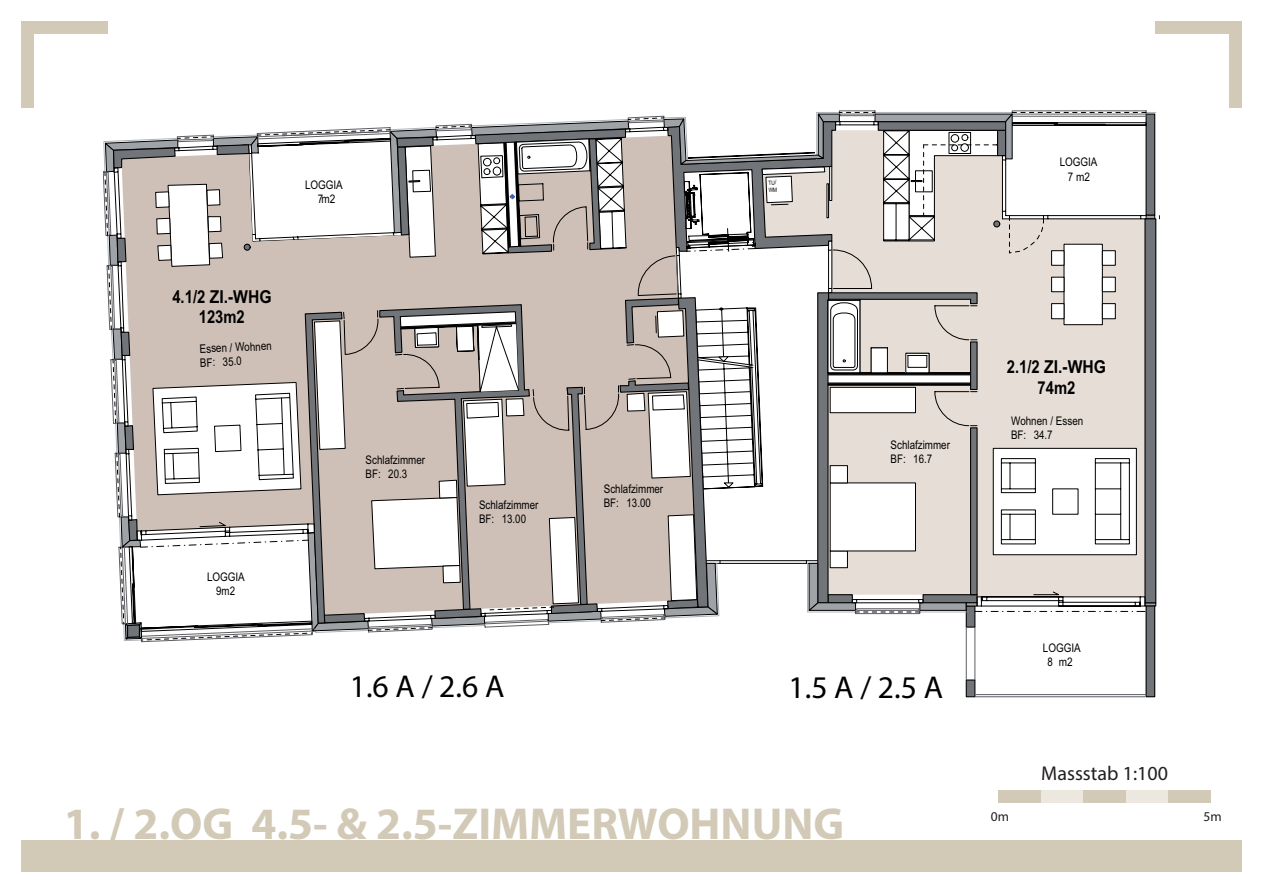
<style>
.page{position:relative;width:1263px;height:893px;background:#fff}
.page>*{position:absolute;margin:0;border:0;box-sizing:border-box;transform-origin:0 0}
.t1{font:700 45px "Myriad Pro";color:#d2cab7}
.t2{font:31.65px "Myriad Pro";color:#000}
.t3{font:19.95px "Myriad Pro";color:#231f20}
.t4{font:700 17.85px/21px "Arial Narrow";color:#000;text-align:center}
.t5{font:13.5px "Myriad Pro";color:#231f20}
.t6{font:11.85px/14.1px "Arial Narrow";color:#000}
.t7{font:6px/6.9px "Arial Narrow";color:#000}
</style>
<div class="page">
<div style="left:966px;top:679px;width:9px;height:18px;background:#717478;border:1px solid #000"></div>
<div style="left:1146px;top:606px;width:9px;height:91px;background:#717478"></div>
<div style="left:1145px;top:605px;width:10px;height:92px;border:1px solid #000"></div>
<hr style="left:975px;top:696px;width:170px;height:1px;background:#5c5e62">
<hr style="left:975px;top:694px;width:171px;height:1px;background:#5c5e62">
<hr style="left:975px;top:627px;width:1px;height:53px;background:#5c5e62">
<hr style="left:966px;top:627px;width:1px;height:53px;background:#5c5e62">
<svg style="left:103px;top:111px;width:1057px;height:531px"></svg>
<div style="left:21px;top:840px;width:1221px;height:32px;background:#d2cab7"></div>
<div style="left:998px;top:790px;width:43px;height:13px;background:#d2cab7"></div>
<div style="left:1041px;top:790px;width:42px;height:13px;background:#ece8e0"></div>
<div style="left:1083px;top:790px;width:43px;height:13px;background:#d2cab7"></div>
<div style="left:1126px;top:790px;width:42px;height:13px;background:#ece8e0"></div>
<div style="left:1168px;top:790px;width:43px;height:13px;background:#d2cab7"></div>
<div style="left:21px;top:21px;width:13px;height:86px;background:#d2cab7"></div>
<div style="left:21px;top:21px;width:86px;height:13px;background:#d2cab7"></div>
<div style="left:1155px;top:21px;width:87px;height:13px;background:#d2cab7"></div>
<div style="left:1229px;top:21px;width:13px;height:86px;background:#d2cab7"></div>
<p class="t6" style="left:305px;top:177px;width:39px;text-align:center">LOGGIA<br>7m2</p>
<p class="t7" style="left:768px;top:179px;width:10px;rotate:-2deg">TU/<br>WM</p>
<p class="t4" style="left:172px;top:285px;width:101px;line-height:20.5px">4.1/2 ZI.-WHG<br>123m2</p>
<p class="t6" style="left:199px;top:341px;width:74px;rotate:-2deg">Essen / Wohnen<br>BF: 35.0</p>
<p class="t6" style="left:207px;top:569px;width:39px;text-align:center">LOGGIA<br>9m2</p>
<p class="t6" style="left:366px;top:452px;width:61px">Schlafzimmer<br>BF: 20.3</p>
<p class="t6" style="left:479px;top:497px;width:61px">Schlafzimmer<br>BF: 13.00</p>
<p class="t6" style="left:604px;top:481px;width:61px">Schlafzimmer<br>BF: 13.00</p>
<p class="t6" style="left:890px;top:437px;width:61px">Schlafzimmer<br>BF: 16.7</p>
<p class="t2" style="left:350px;top:666px;width:156px">1.6 A / 2.6 A</p>
<p class="t2" style="left:788px;top:667px;width:156px">1.5 A / 2.5 A</p>
<p class="t6" style="left:1060px;top:154px;width:39px;line-height:14.5px;text-align:center">LOGGIA<br>7 m2</p>
<p class="t4" style="left:1007px;top:355px;width:101px">2.1/2 ZI.-WHG<br>74m2</p>
<p class="t6" style="left:1011px;top:414px;width:74px">Wohnen / Essen<br>BF: 34.7</p>
<p class="t6" style="left:1043px;top:640px;width:39px;text-align:center">LOGGIA<br>8 m2</p>
<p class="t3" style="left:1041px;top:761px;width:128px">Massstab 1:100</p>
<p class="t1" style="left:64px;top:794px;width:782px">1. / 2.OG 4.5- &amp; 2.5-ZIMMERWOHNUNG</p>
<p class="t5" style="left:991px;top:808px;width:20px">0m</p>
<p class="t5" style="left:1203px;top:808px;width:20px">5m</p>
</div>
